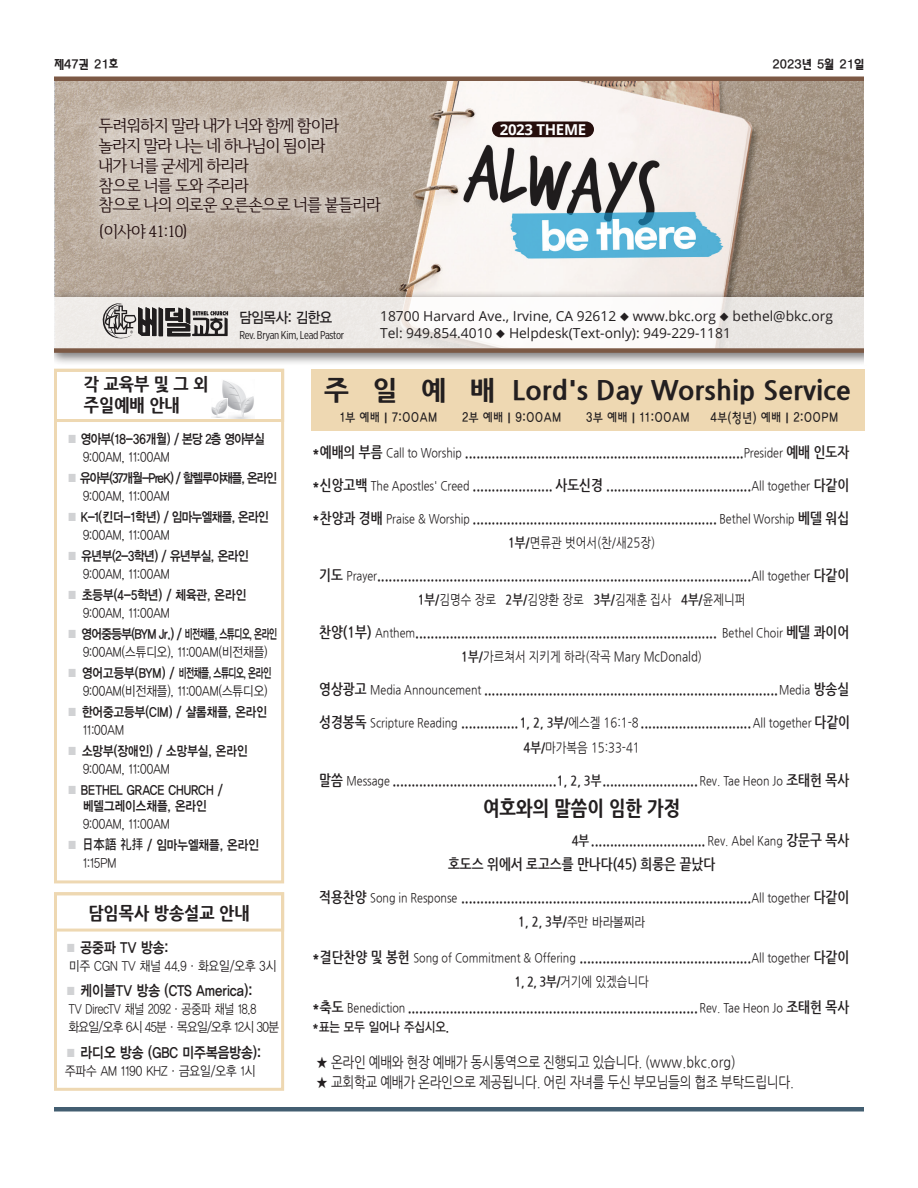
<style>
.page{position:relative;width:918px;height:1188px;background:#fff}
.page>*{position:absolute;margin:0;border:0;box-sizing:border-box;transform-origin:0 0}
.t1{font:800 27px "Nanum Gothic";letter-spacing:.01em;color:#231f20}
.t2{font:800 21px "Nanum Gothic";color:#231f20;scale:.84 1}
.t3{font:800 18px/21px "Nanum Gothic";color:#231f20;scale:.9 1}
.t4{font:16.5px/19.8px "Iropke Batang OTFM";letter-spacing:-.06em;color:#220e0f}
.t5{font:700 15px/24px "Nanum Gothic";color:#231f20;scale:.84 1}
.t6{font:15px "Nanum Gothic";letter-spacing:-.025em;color:#231f20;scale:.84 1}
.t7{font:15px "YDIYGO140";color:#231f20;scale:.85 1}
.t8{font:700 15px "Open Sans";letter-spacing:-.02em;color:#fff}
.t9{font:15px "YDIYGO130";letter-spacing:-.025em;color:#231f20;scale:.9 1}
.t10{font:13.8px/16.5px "Open Sans";color:#231f20}
.t11{font:13.5px "YDIYGO120";color:#231f20;scale:.85 1}
.t12{font:13.5px/16.2px "YDIYGO140";color:#231f20;text-align:center;scale:.85 1}
.t13{font:13.5px "Nanum Gothic";color:#231f20;scale:.84 1}
.t14{font:13.5px "YDIYGO140";letter-spacing:-.05em;color:#231f20;scale:.85 1}
.t15{font:13.5px/18px "YDIYGO120";letter-spacing:-.04em;color:#231f20;scale:.79 1}
.t16{font:13.5px "YDIYGO230";color:#231f20;scale:.85 1}
.t17{font:13.5px "YDIYGO140";letter-spacing:-.07em;color:#231f20;scale:.85 1}
.t18{font:13.5px "YDIYGO140";letter-spacing:-.03em;color:#231f20;scale:.85 1}
.t19{font:700 13.5px "Nanum Gothic";color:#231f20;scale:.84 1}
.t20{font:13.5px "YDIYGO130";color:#231f20;scale:.84 1}
.t21{font:12.75px "Tae Utum";color:#231f20}
.t22{font:11.4px "Gotham X Narrow";letter-spacing:-.025em;color:#231f20}
.s1{color:#d1d2d4}
.s2{font-family:"Li Hei Pro"}
.s3{font-size:13.5px;color:#d1d2d4}
.s4{font-weight:400;font-size:12.75px}
.s5{font-weight:700}
.s6{font-size:13.5px}
.s7{font-weight:400;font-size:13.5px}
.s8{font-family:"YDIYGO120";font-weight:400}
.s9{font-family:"Nanum Gothic";font-weight:700}
</style>
<div class="page">
<div style="left:54px;top:76px;width:810px;height:5px;background:#7c5945"></div>
<div style="left:54px;top:1107px;width:810px;height:5px;background:#435e71"></div>
<img style="left:54px;top:81px;width:810px;height:209px">
<div style="left:47px;top:290px;width:833px;height:76px;background:#231f20;opacity:.75"></div>
<svg style="left:55px;top:298px;width:809px;height:50px;fill:#efece9"></svg>
<div style="left:54px;top:369px;width:230px;height:514px;border:3px solid #eed8b2"></div>
<div style="left:54px;top:369px;width:230px;height:53px;border:3px solid #eed8b2"></div>
<div style="left:54px;top:892px;width:230px;height:199px;border:3px solid #eed8b2"></div>
<div style="left:54px;top:892px;width:230px;height:40px;border:3px solid #eed8b2"></div>
<img style="left:222px;top:380px;width:32px;height:38px">
<img style="left:212px;top:399px;width:15px;height:19px">
<svg style="left:219px;top:410px;width:19px;height:5px"></svg>
<div style="left:311px;top:369px;width:553px;height:61px;background:#eed8b2"></div>
<svg style="left:99px;top:302px;width:129px;height:40px;background:#a19e9c"></svg>
<div style="left:492px;top:122px;width:102px;height:15px;background:#260f0d;border-radius:8px"></div>
<svg style="left:82px;top:100px;width:316px;height:156px;background:#c5b8ac"></svg>
<div style="left:864px;top:278px;width:35px;height:86px;background:#fff"></div>
<div style="left:19px;top:278px;width:35px;height:86px;background:#fff"></div>
<div style="left:54px;top:348px;width:810px;height:5px;background:#7c5945"></div>
<p class="t21" style="left:54px;top:58px;width:66px">제47권 21호</p>
<p class="t21" style="left:773px;top:58px;width:93px">2023년 5월 21일</p>
<p class="t4" style="left:99px;top:116px;width:284px">두려워하지 말라 내가 너와 함께 함이라 놀라지 말라 나는 네 하나님이 됨이라<br>내가 너를 굳세게 하리라<br>참으로 너를 도와 주리라<br>참으로 나의 의로운 오른손으로 너를 붙들리라</p>
<p class="t4" style="left:99px;top:222px;width:91px">(이사야 41:10)</p>
<p class="t8" style="left:500px;top:119px;width:88px">2023 THEME</p>
<p class="t3" style="left:84px;top:374px;width:140px">각 교육부 및 그 외 주일예배 안내</p>
<p class="t9" style="left:239px;top:309px;width:105px">담임목사: 김한요</p>
<p class="t22" style="left:239px;top:328px;width:106px">Rev. Bryan Kim, Lead Pastor</p>
<p class="t10" style="left:380px;top:308px;width:454px">18700 Harvard Ave., Irvine, CA 92612 ◆ www.bkc.org ◆ bethel@bkc.org<br>Tel: 949.854.4010 ◆ Helpdesk(Text-only): 949-229-1181</p>
<h1 class="t1" style="left:324px;top:376px;width:528px">주 일 예 배 Lord's Day Worship Service</h1>
<p class="t16" style="left:340px;top:410px;width:117px">1부 예배Ⅰ7:00AM</p>
<p class="t16" style="left:462px;top:410px;width:119px">2부 예배Ⅰ9:00AM</p>
<p class="t16" style="left:586px;top:410px;width:124px">3부 예배Ⅰ11:00AM</p>
<p class="t16" style="left:710px;top:410px;width:153px">4부(청년) 예배Ⅰ2:00PM</p>
<p class="t14" style="left:67px;top:431px;width:235px"><span class="s1">■</span> 영아부(18-36개월) / 본당 2층 영아부실</p>
<p class="t11" style="left:83px;top:449px;width:103px">9:00AM, 11:00AM</p>
<p class="t17" style="left:67px;top:470px;width:249px"><span class="s1">■</span> 유아부(37개월-PreK) / 할렐루야채플, 온라인</p>
<p class="t11" style="left:83px;top:488px;width:103px">9:00AM, 11:00AM</p>
<p class="t14" style="left:67px;top:509px;width:239px"><span class="s1">■</span> K-1(킨더-1학년) / 임마누엘채플, 온라인</p>
<p class="t11" style="left:83px;top:527px;width:103px">9:00AM, 11:00AM</p>
<p class="t18" style="left:67px;top:548px;width:216px"><span class="s1">■</span> 유년부(2-3학년) / 유년부실, 온라인</p>
<p class="t11" style="left:83px;top:566px;width:103px">9:00AM, 11:00AM</p>
<p class="t12" style="left:67px;top:586px;width:213px"><span class="s1">■</span> 초등부(4-5학년) / 체육관, 온라인</p>
<p class="t11" style="left:83px;top:605px;width:103px">9:00AM, 11:00AM</p>
<p class="t14" style="left:67px;top:626px;width:249px"><span class="s1">■</span> 영어중등부(BYM Jr.) / 비전채플, 스튜디오, 온라인</p>
<p class="t11" style="left:83px;top:644px;width:219px">9:00AM(스튜디오), 11:00AM(비전채플)</p>
<p class="t14" style="left:67px;top:665px;width:242px"><span class="s1">■</span> 영어고등부(BYM) / 비전채플, 스튜디오, 온라인</p>
<p class="t11" style="left:83px;top:683px;width:219px">9:00AM(비전채플), 11:00AM(스튜디오)</p>
<p class="t12" style="left:67px;top:703px;width:237px"><span class="s1">■</span> 한어중고등부(CIM) / 샬롬채플, 온라인</p>
<p class="t11" style="left:83px;top:722px;width:50px">11:00AM</p>
<p class="t12" style="left:67px;top:742px;width:214px"><span class="s1">■</span> 소망부(장애인) / 소망부실, 온라인</p>
<p class="t11" style="left:83px;top:761px;width:103px">9:00AM, 11:00AM</p>
<p class="t12" style="left:67px;top:781px;width:185px"><span class="s1">■</span> BETHEL GRACE CHURCH / 베델그레이스채플, 온라인</p>
<p class="t11" style="left:83px;top:816px;width:103px">9:00AM, 11:00AM</p>
<p class="t12" style="left:67px;top:837px;width:228px"><span class="s1">■</span> <span class="s2">日本語 礼拝</span> / 임마누엘채플, 온라인</p>
<p class="t11" style="left:83px;top:855px;width:41px">1:15PM</p>
<p class="t3" style="left:88px;top:902px;width:181px">담임목사 방송설교 안내</p>
<p class="t7" style="left:65px;top:939px;width:123px"><span class="s3">■</span> 공중파 TV 방송:</p>
<p class="t11" style="left:69px;top:958px;width:245px">미주 CGN TV 채널 44.9·화요일/오후 3시</p>
<p class="t7" style="left:65px;top:982px;width:222px"><span class="s3">■</span> 케이블TV 방송 (CTS America):</p>
<p class="t15" style="left:69px;top:1001px;width:268px">TV DirecTV 채널 2092·공중파 채널 18.8 화요일/오후 6시 45분·목요일/오후 12시 30분</p>
<p class="t7" style="left:65px;top:1044px;width:232px"><span class="s3">■</span> 라디오 방송 (GBC 미주복음방송):</p>
<p class="t11" style="left:65px;top:1063px;width:225px">주파수 AM 1190 KHZ·금요일/오후 1시</p>
<p class="t5" style="left:312px;top:440px;width:641px">*예배의 부름 <span class="s4">Call to Worship</span> .........................................................................<span class="s4">Presider</span> 예배 인도자</p>
<p class="t5" style="left:312px;top:473px;width:641px">*신앙고백 <span class="s4">The Apostles' Creed</span> ..................... 사도신경 ......................................<span class="s4">All together</span> 다같이</p>
<p class="t5" style="left:312px;top:506px;width:641px">*찬양과 경배 <span class="s4">Praise &amp; Worship</span> ................................................................ <span class="s4">Bethel Worship</span> 베델 워십</p>
<p class="t13" style="left:508px;top:536px;width:177px"><span class="s5">1부/</span>면류관 벗어서(찬/새25장)</p>
<p class="t5" style="left:319px;top:563px;width:632px">기도 <span class="s4">Prayer</span>..................................................................................................<span class="s4">All together</span> 다같이</p>
<p class="t13" style="left:418px;top:593px;width:392px"><span class="s5">1부/</span>김명수 장로 <span class="s5">2부/</span>김양환 장로 <span class="s5">3부/</span>김재훈 집사 <span class="s5">4부/</span>윤제니퍼</p>
<p class="t5" style="left:319px;top:620px;width:632px">찬양(1부) <span class="s4">Anthem</span>............................................................................... <span class="s4">Bethel Choir</span> 베델 콰이어</p>
<p class="t13" style="left:461px;top:650px;width:288px"><span class="s5">1부/</span>가르쳐서 지키게 하라(작곡 Mary McDonald)</p>
<p class="t5" style="left:319px;top:677px;width:632px">영상광고 <span class="s4">Media Announcement</span> .............................................................................<span class="s4">Media</span> 방송실</p>
<p class="t5" style="left:319px;top:710px;width:633px">성경봉독 <span class="s4">Scripture Reading</span> ...............<span class="s6">1, 2, 3부/</span><span class="s7">에스겔 16:1-8</span> ............................. <span class="s4">All together</span> 다같이</p>
<p class="t13" style="left:523px;top:742px;width:140px"><span class="s5">4부/</span>마가복음 15:33-41</p>
<p class="t5" style="left:319px;top:769px;width:632px">말씀 <span class="s4">Message</span> ...........................................<span class="s6">1, 2, 3부</span>......................... <span class="s4">Rev. Tae Heon Jo</span> 조태헌 목사</p>
<h2 class="t2" style="left:483px;top:797px;width:236px">여호와의 말씀이 임한 가정</h2>
<p class="t5" style="left:448px;top:829px;width:479px;text-indent:124px"><span class="s6">4부</span>.............................. <span class="s4">Rev. Abel Kang</span> 강문구 목사 호도스 위에서 로고스를 만나다(45) 희롱은 끝났다</p>
<p class="t5" style="left:319px;top:886px;width:632px">적용찬양 <span class="s4">Song in Response</span> ............................................................................<span class="s4">All together</span> 다같이</p>
<p class="t19" style="left:518px;top:916px;width:152px">1, 2, 3부/<span class="s8">주만 바라볼찌라</span></p>
<p class="t5" style="left:312px;top:946px;width:641px">*결단찬양 및 봉헌 <span class="s4">Song of Commitment &amp; Offering</span> .............................................<span class="s4">All together</span> 다같이</p>
<p class="t13" style="left:515px;top:976px;width:161px"><span class="s5">1, 2, 3부/</span>거기에 있겠습니다</p>
<p class="t5" style="left:312px;top:995px;width:641px">*축도 <span class="s4">Benediction</span> ............................................................................ <span class="s4">Rev. Tae Heon Jo</span> 조태헌 목사</p>
<p class="t20" style="left:312px;top:1020px;width:164px"><span class="s9">*</span>표는 모두 일어나 주십시오.</p>
<p class="t6" style="left:316px;top:1055px;width:501px">★ 온라인 예배와 현장 예배가 동시통역으로 진행되고 있습니다. (www.bkc.org)</p>
<p class="t6" style="left:316px;top:1075px;width:570px">★ 교회학교 예배가 온라인으로 제공됩니다. 어린 자녀를 두신 부모님들의 협조 부탁드립니다.</p>
</div>
